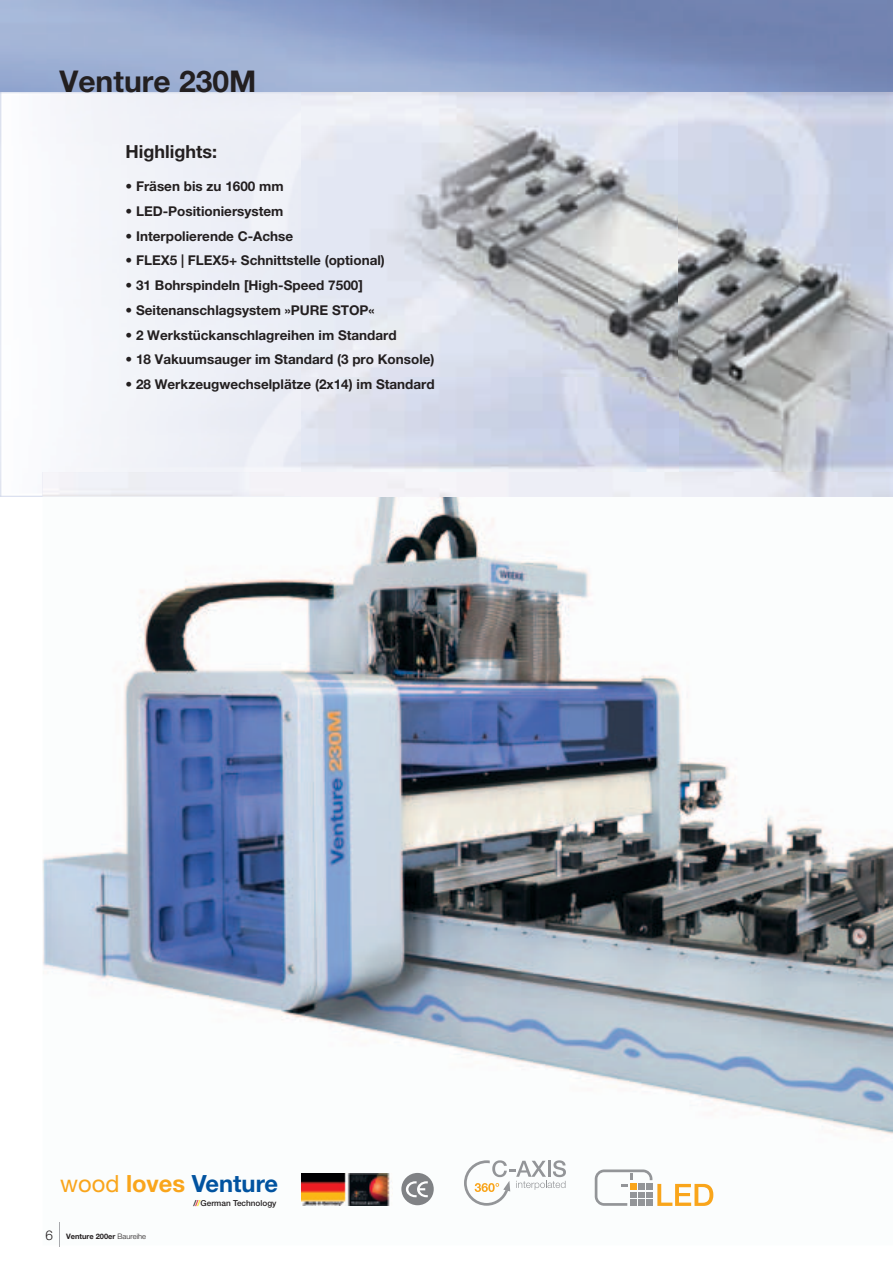
<style>
.page{position:relative;width:893px;height:1263px;background:#fff}
.page>*{position:absolute;margin:0;border:0;box-sizing:border-box;transform-origin:0 0}
.t1{font:700 30px "Helvetica Neue LTW1 G";color:#231f20}
.t2{font:700 23.7px "Helvetica Neue";color:#0153a0}
.t3{font:700 18px "Helvetica Neue LTW1 G";color:#231f20}
.t4{font:700 13.5px "Helvetica Neue LTW1 G";color:#231f20}
.t5{font:500 8.25px "Helvetica Neue";color:#231f20}
.t6{font:700 7.5px "Helvetica Neue LTW1 G";color:#231f20}
.s1{font-weight:300}
.s2{font-weight:400;color:#f9a51b}
.s3{color:#f9a51b}
.s4{color:#d7171f}
.s5{color:#ffdc01}
.s6{font-weight:300;font-size:13.5px}
</style>
<div class="page">
<img style="left:43px;top:496px;width:850px;height:749px">
<img style="left:0;top:92px;width:892px;height:404px">
<img style="left:302px;top:1173px;width:91px;height:32px">
<div style="left:401px;top:1173px;width:33px;height:32px;background:#808285;border-radius:50%"></div>
<svg style="left:406px;top:1181px;width:22px;height:16px"></svg>
<svg style="left:595px;top:1169px;width:118px;height:37px"></svg>
<svg style="left:464px;top:1160px;width:102px;height:46px"></svg>
<img style="left:892px;top:92px;width:1px;height:380px">
<svg style="left:892px;top:472px;width:1px;height:24px"></svg>
<svg style="left:60px;top:1222px;width:1px;height:23px"></svg>
<h1 class="t1" style="left:60px;top:63px;width:198px">Venture 230M</h1>
<h3 class="t3" style="left:125px;top:141px;width:93px">Highlights:</h3>
<p class="t4" style="left:125px;top:178px;width:160px"><span class="s1">•</span> Fräsen bis zu 1600 mm</p>
<p class="t4" style="left:125px;top:203px;width:160px"><span class="s1">•</span> LED-Positioniersystem</p>
<p class="t4" style="left:125px;top:227px;width:169px"><span class="s1">•</span> Interpolierende C-Achse</p>
<p class="t4" style="left:125px;top:252px;width:261px"><span class="s1">•</span> FLEX5 | FLEX5+ Schnittstelle (optional)</p>
<p class="t4" style="left:125px;top:277px;width:239px"><span class="s1">•</span> 31 Bohrspindeln [High-Speed 7500]</p>
<p class="t4" style="left:125px;top:302px;width:251px"><span class="s1">•</span> Seitenanschlagsystem »PURE STOP«</p>
<p class="t4" style="left:125px;top:326px;width:273px"><span class="s1">•</span> 2 Werkstückanschlagreihen im Standard</p>
<p class="t4" style="left:125px;top:351px;width:311px"><span class="s1">•</span> 18 Vakuumsauger im Standard (3 pro Konsole)</p>
<p class="t4" style="left:125px;top:376px;width:311px"><span class="s1">•</span> 28 Werkzeugwechselplätze (2x14) im Standard</p>
<h2 class="t2" style="left:60px;top:1169px;width:220px"><span class="s2">wood</span> <span class="s3">loves</span> Venture</h2>
<p class="t5" style="left:193px;top:1198px;width:85px">/<span class="s4">/</span><span class="s5">/</span> German Technology</p>
<p class="t6" style="left:46px;top:1231px;width:102px"><span class="s6">6</span> Venture 200er <span class="s1">Baureihe</span></p>
</div>
